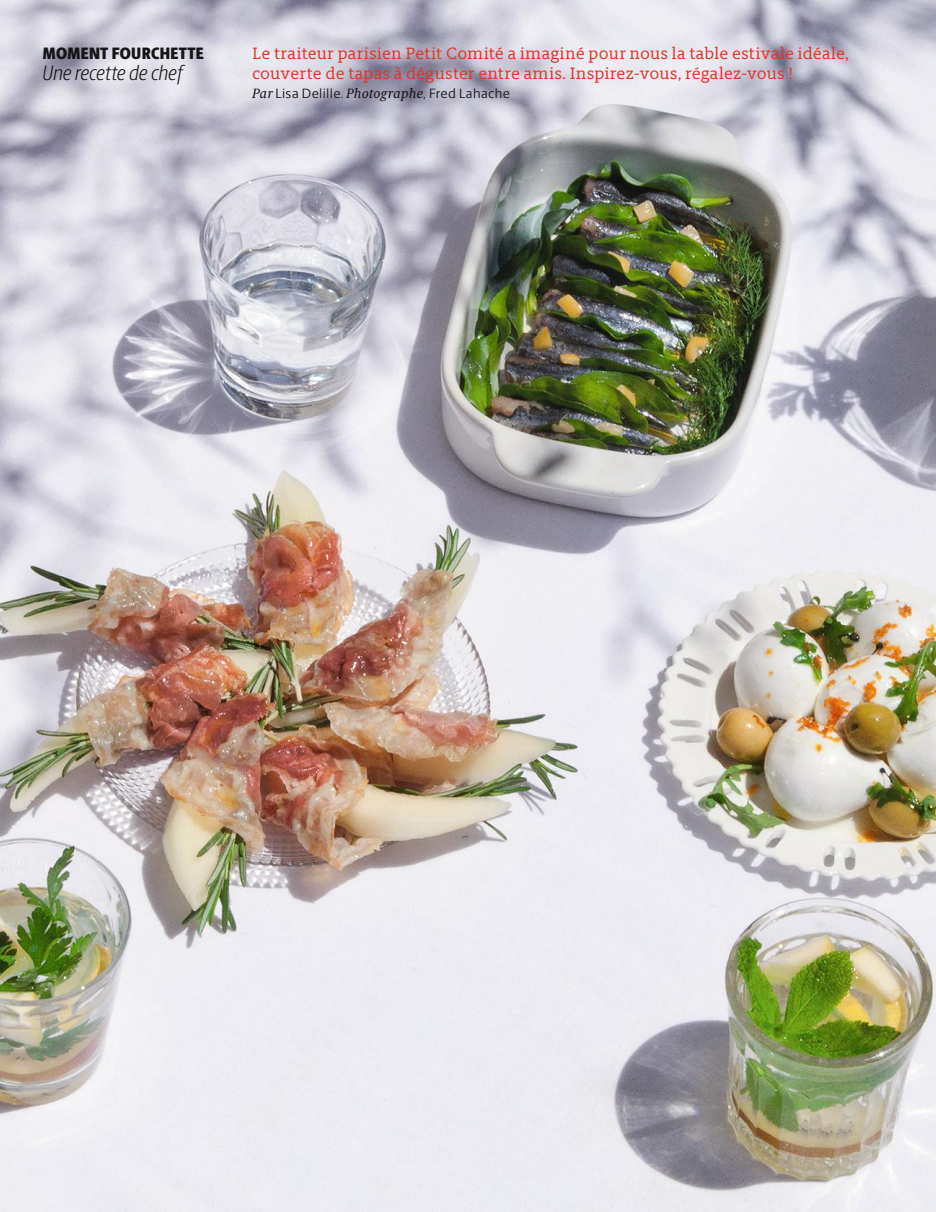
<style>
.page{position:relative;width:936px;height:1212px;background:#fff}
.page>*{position:absolute;margin:0;border:0;box-sizing:border-box;transform-origin:0 0}
.t1{font:italic 300 21px "Berlingske Sans Cn";color:#151616}
.t2{font:500 16.5px/19.5px "Berlingske Typewriter";letter-spacing:.025em;color:#e33528}
.t3{font:900 16.5px "Berlingske Sans Cn";letter-spacing:.02em;color:#151616}
.t4{font:13.5px "Berlingske Sans";letter-spacing:.025em;color:#151616}
.s1{font-family:"Berlingske Serif Tx";font-style:italic}
</style>
<div class="page">
<img style="left:0;top:0;width:935px;height:1212px">
<p class="t3" style="left:43px;top:43px;width:162px">MOMENT FOURCHETTE</p>
<p class="t1" style="left:43px;top:60px;width:141px">Une recette de chef</p>
<p class="t2" style="left:252px;top:44px;width:598px">Le traiteur parisien Petit Comité a imaginé pour nous la table estivale idéale, couverte de tapas à déguster entre amis. Inspirez-vous, régalez-vous !</p>
<p class="t4" style="left:252px;top:85px;width:259px"><span class="s1">Par</span> Lisa Delille. <span class="s1">Photographe</span>, Fred Lahache</p>
</div>
